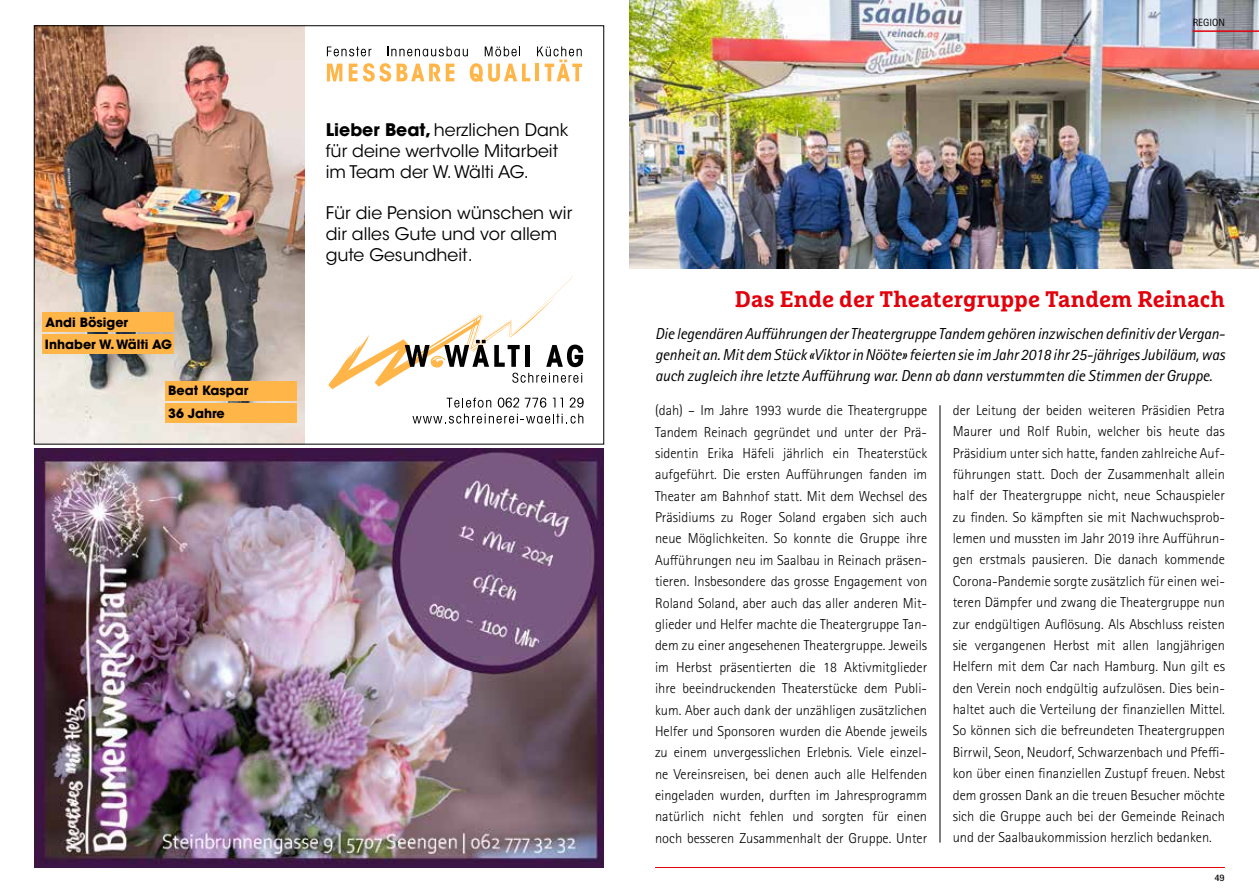
<style>
.page{position:relative;width:1259px;height:893px;background:#fff}
.page>*{position:absolute;margin:0;border:0;box-sizing:border-box;transform-origin:0 0}
.t1{font:700 22.5px "Marselis Slab Pro";color:#e3000b}
.t2{font:17.25px/20.7px "ITC Avant Garde Std";color:#000}
.t3{font:italic 15.9px/21.3px "Rotis Sans Serif Std";letter-spacing:-.01em;color:#000;text-align:justify}
.t4{font:300 14.4px/21.3px "Rotis Sans Serif Std";color:#000;text-align:justify}
.t5{font:700 12.75px/22.5px "ITC Avant Garde Std";color:#000}
.t6{font:10.5px "Rotis Sans Serif Std";color:#000}
.t7{font:700 9.9px "Rotis Sans Serif Std";color:#000}
.s1{font-weight:700}
</style>
<div class="page">
<hr style="left:939px;top:405px;width:1px;height:438px;background:#000">
<img style="left:629px;top:0;width:630px;height:269px">
<hr style="left:1192px;top:30px;width:67px;height:2px;background:#e3000b">
<hr style="left:655px;top:867px;width:570px;height:1px;background:#e3000b">
<img style="left:34px;top:449px;width:570px;height:418px">
<img style="left:36px;top:28px;width:268px;height:414px">
<div style="left:43px;top:312px;width:131px;height:19px;background:#ffb548"></div>
<div style="left:43px;top:335px;width:131px;height:19px;background:#ffb548"></div>
<svg style="left:328px;top:277px;width:255px;height:131px"></svg>
<svg style="left:412px;top:414px;width:171px;height:10px"></svg>
<div style="left:165px;top:381px;width:132px;height:19px;background:#ffb548"></div>
<div style="left:165px;top:404px;width:132px;height:19px;background:#ffb548"></div>
<svg style="left:327px;top:47px;width:44px;height:9px"></svg>
<svg style="left:327px;top:64px;width:15px;height:17px"></svg>
<svg style="left:349px;top:64px;width:8px;height:17px"></svg>
<svg style="left:363px;top:63px;width:91px;height:19px"></svg>
<svg style="left:470px;top:63px;width:60px;height:19px"></svg>
<hr style="left:535px;top:64px;width:4px;height:17px;background:#ffb548">
<svg style="left:387px;top:47px;width:81px;height:9px"></svg>
<svg style="left:485px;top:47px;width:35px;height:9px"></svg>
<svg style="left:537px;top:47px;width:45px;height:34px"></svg>
<p class="t5" style="left:45px;top:311px;width:128px">Andi Bösiger<br>Inhaber W. Wälti AG</p>
<p class="t5" style="left:168px;top:379px;width:82px">Beat Kaspar<br>36 Jahre</p>
<p class="t2" style="left:326px;top:120px;width:244px"><span class="s1">Lieber Beat,</span> herzlichen Dank für deine wertvolle Mitarbeit im Team der W. Wälti AG.</p>
<p class="t2" style="left:326px;top:203px;width:248px">Für die Pension wünschen wir dir alles Gute und vor allem gute Gesundheit.</p>
<p class="t6" style="left:1192px;top:16px;width:34px">REGION</p>
<h1 class="t1" style="left:735px;top:285px;width:492px">Das Ende der Theatergruppe Tandem Reinach</h1>
<p class="t3" style="left:655px;top:323px;width:571px">Die legendären Aufführungen der Theatergruppe Tandem gehören inzwischen definitiv der Vergan&shy;genheit an. Mit dem Stück «Viktor in Nööte» feierten sie im Jahr 2018 ihr 25-jähriges Jubiläum, was auch zugleich ihre letzte Aufführung war. Denn ab dann verstummten die Stimmen der Gruppe.</p>
<p class="t4" style="left:655px;top:400px;width:274px">(dah) – Im Jahre 1993 wurde die Theatergruppe Tandem Reinach gegründet und unter der Prä&shy;sidentin Erika Häfeli jährlich ein Theaterstück aufgeführt. Die ersten Aufführungen fanden im Theater am Bahnhof statt. Mit dem Wechsel des Präsidiums zu Roger Soland ergaben sich auch neue Möglichkeiten. So konnte die Gruppe ihre Aufführungen neu im Saalbau in Reinach präsen&shy;tieren. Insbesondere das grosse Engagement von Roland Soland, aber auch das aller anderen Mit&shy;glieder und Helfer machte die Theatergruppe Tan&shy;dem zu einer angesehenen Theatergruppe. Jeweils im Herbst präsentierten die 18 Aktivmitglieder ihre beeindruckenden Theaterstücke dem Publi&shy;kum. Aber auch dank der unzähligen zusätzlichen Helfer und Sponsoren wurden die Abende jeweils zu einem unvergesslichen Erlebnis. Viele einzel&shy;ne Vereinsreisen, bei denen auch alle Helfenden eingeladen wurden, durften im Jahresprogramm natürlich nicht fehlen und sorgten für einen noch besseren Zusammenhalt der Gruppe. Unter</p>
<p class="t4" style="left:952px;top:399px;width:274px">der Leitung der beiden weiteren Präsidien Petra Maurer und Rolf Rubin, welcher bis heute das Präsidium unter sich hatte, fanden zahlreiche Auf&shy;führungen statt. Doch der Zusammenhalt allein half der Theatergruppe nicht, neue Schauspieler zu finden. So kämpften sie mit Nachwuchsprob&shy;lemen und mussten im Jahr 2019 ihre Aufführun&shy;gen erstmals pausieren. Die danach kommende Corona-Pandemie sorgte zusätzlich für einen wei&shy;teren Dämpfer und zwang die Theatergruppe nun zur endgültigen Auflösung. Als Abschluss reisten sie vergangenen Herbst mit allen langjährigen Helfern mit dem Car nach Hamburg. Nun gilt es den Verein noch endgültig aufzulösen. Dies bein&shy;haltet auch die Verteilung der finanziellen Mittel.<br>So können sich die befreundeten Theatergruppen Birrwil, Seon, Neudorf, Schwarzenbach und Pfeffi&shy;kon über einen finanziellen Zustupf freuen. Nebst dem grossen Dank an die treuen Besucher möchte sich die Gruppe auch bei der Gemeinde Reinach und der Saalbaukommission herzlich bedanken.</p>
<p class="t7" style="left:1214px;top:871px;width:12px">49</p>
</div>
